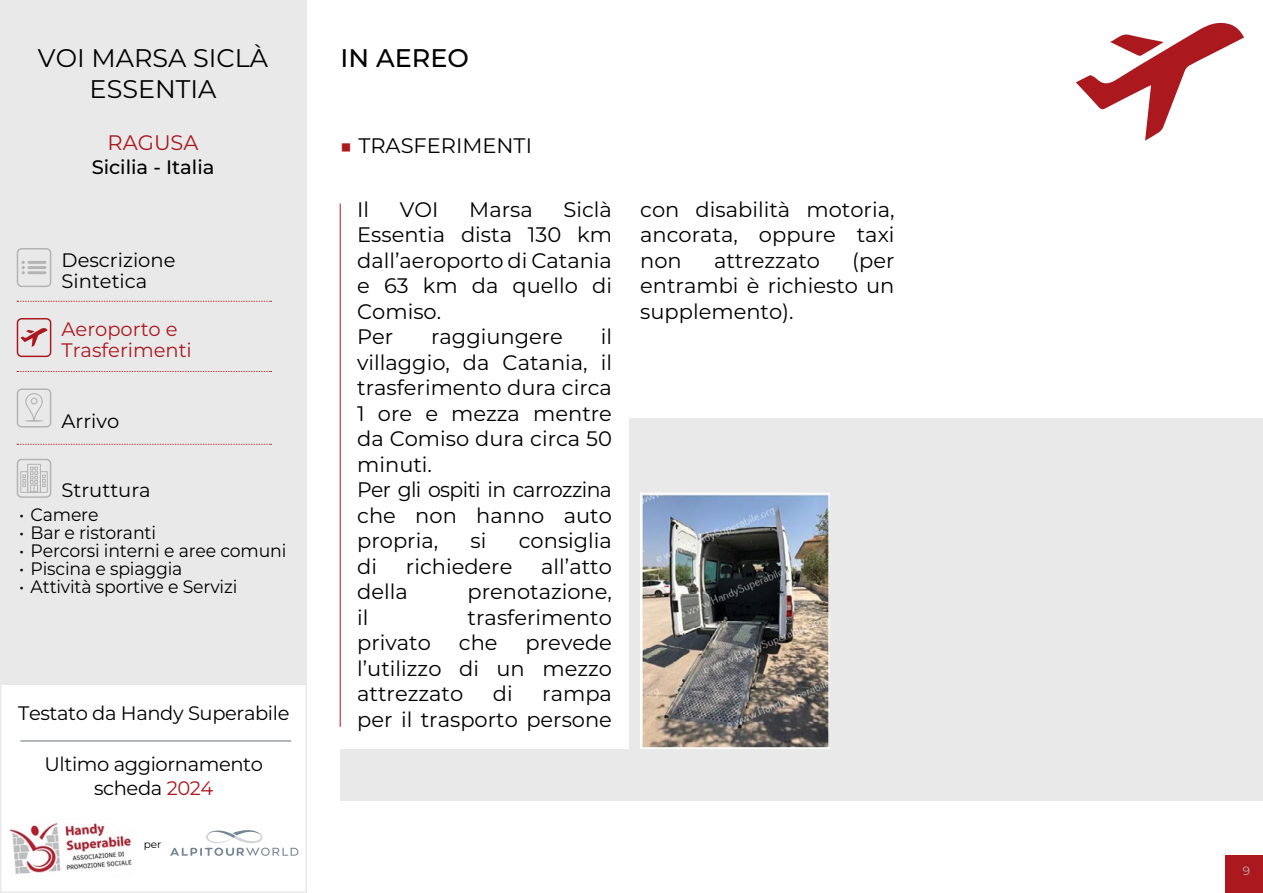
<style>
.page{position:relative;width:1263px;height:893px;background:#fff}
.page>*{position:absolute;margin:0;border:0;box-sizing:border-box;transform-origin:0 0}
.t1{font:100 25.5px/30.6px "Montserrat";color:#000;text-align:center}
.t2{font:500 25.5px "Montserrat";color:#000}
.t3{font:100 21px/25.5px "Montserrat";color:#000;text-align:justify}
.t4{font:100 21px "Montserrat";color:#ab191f}
.t5{font:100 19.5px/24px "Montserrat";letter-spacing:-.02em;color:#000;text-align:center}
.t6{font:100 19.5px/21px "Montserrat";color:#000}
.t7{font:100 19.5px/21px "Montserrat";color:#ab191f}
.t8{font:500 19.5px "Montserrat";color:#000}
.t9{font:100 18px "Montserrat";letter-spacing:-.01em;color:#000;scale:.96 1}
.t10{font:100 12px "Montserrat";color:#b3b4b3}
.t11{font:100 10.5px "Montserrat";color:#000}
.s1{color:#ab191f}
</style>
<div class="page">
<div style="left:1225px;top:855px;width:38px;height:38px;background:#ab191f"></div>
<div style="left:0;top:0;width:306px;height:685px;background:#e9e9e9"></div>
<svg style="left:17px;top:301px;width:255px;height:1px"></svg>
<svg style="left:17px;top:371px;width:255px;height:1px"></svg>
<svg style="left:17px;top:444px;width:255px;height:1px"></svg>
<div style="left:17px;top:248px;width:34px;height:39px;border:2px solid #b3b4b3;border-radius:4px"></div>
<div style="left:17px;top:318px;width:34px;height:39px;border:2px solid #ab191f;border-radius:4px"></div>
<div style="left:17px;top:388px;width:34px;height:40px;border:2px solid #b3b4b3;border-radius:4px"></div>
<div style="left:17px;top:459px;width:34px;height:39px;border:2px solid #b3b4b3;border-radius:4px"></div>
<svg style="left:20px;top:328px;width:28px;height:19px"></svg>
<svg style="left:25px;top:393px;width:19px;height:33px"></svg>
<svg style="left:20px;top:464px;width:28px;height:29px"></svg>
<hr style="left:29px;top:261px;width:16px;height:3px;background:#b3b4b3">
<hr style="left:29px;top:266px;width:16px;height:3px;background:#b3b4b3">
<hr style="left:29px;top:271px;width:16px;height:3px;background:#b3b4b3">
<svg style="left:22px;top:261px;width:3px;height:13px"></svg>
<svg style="left:170px;top:830px;width:128px;height:26px"></svg>
<img style="left:9px;top:823px;width:123px;height:51px">
<hr style="left:20px;top:740px;width:271px;height:2px;background:#9ca0a3">
<div style="left:340px;top:418px;width:923px;height:383px;background:#e9e9e9"></div>
<svg style="left:1076px;top:22px;width:168px;height:119px"></svg>
<img style="left:643px;top:496px;width:184px;height:250px">
<div style="left:640px;top:493px;width:190px;height:256px;border:2px solid #fff"></div>
<div style="left:340px;top:173px;width:289px;height:576px;background:#fff"></div>
<hr style="left:340px;top:203px;width:1px;height:524px;background:#ab191f">
<p class="t1" style="left:38px;top:42px;width:232px">VOI MARSA SICLÀ<br>ESSENTIA</p>
<p class="t4" style="left:108px;top:129px;width:93px">RAGUSA</p>
<p class="t8" style="left:92px;top:153px;width:124px">Sicilia - Italia</p>
<p class="t6" style="left:62px;top:249px;width:115px">Descrizione<br>Sintetica</p>
<p class="t7" style="left:62px;top:318px;width:132px">Aeroporto e<br>Trasferimenti</p>
<p class="t5" style="left:62px;top:409px;width:59px">Arrivo</p>
<p class="t6" style="left:62px;top:479px;width:91px">Struttura</p>
<p class="t9" style="left:19px;top:502px;width:84px">• Camere</p>
<p class="t9" style="left:19px;top:520px;width:144px">• Bar e ristoranti</p>
<p class="t9" style="left:19px;top:538px;width:280px">• Percorsi interni e aree comuni</p>
<p class="t9" style="left:19px;top:556px;width:172px">• Piscina e spiaggia</p>
<p class="t9" style="left:19px;top:574px;width:229px">• Attività sportive e Servizi</p>
<p class="t5" style="left:18px;top:701px;width:273px">Testato da Handy Superabile</p>
<p class="t5" style="left:45px;top:752px;width:220px">Ultimo aggiornamento scheda <span class="s1">2024</span></p>
<p class="t11" style="left:144px;top:837px;width:19px">per</p>
<p class="t2" style="left:341px;top:40px;width:130px">IN AEREO</p>
<p class="t3" style="left:340px;top:133px;width:194px"><span class="s1">■</span> TRASFERIMENTI</p>
<p class="t3" style="left:357px;top:196px;width:256px;text-align:left;text-indent:206px">Siclà<br>Essentia dista 130 km dall’aeroporto di Catania e 63 km da quello di<br>Comiso.<br>Per</p>
<p class="t3" style="left:357px;top:196px;width:13px">Il</p>
<p class="t3" style="left:400px;top:196px;width:40px">VOI</p>
<p class="t3" style="left:469px;top:196px;width:65px">Marsa</p>
<p class="t3" style="left:357px;top:323px;width:256px;text-align:left;text-indent:243px">il villaggio, da Catania, il trasferimento dura circa<br>1 ore e mezza mentre da Comiso dura circa 50 minuti.<br>Per gli ospiti in carrozzina che non hanno auto propria,</p>
<p class="t3" style="left:431px;top:323px;width:133px">raggiungere</p>
<p class="t3" style="left:471px;top:528px;width:17px">si</p>
<p class="t3" style="left:519px;top:528px;width:95px">consiglia</p>
<p class="t3" style="left:357px;top:553px;width:21px">di</p>
<p class="t3" style="left:406px;top:553px;width:108px">richiedere</p>
<p class="t3" style="left:541px;top:553px;width:72px">all’atto</p>
<p class="t3" style="left:357px;top:579px;width:52px">della</p>
<p class="t3" style="left:467px;top:579px;width:146px">prenotazione,</p>
<p class="t3" style="left:357px;top:604px;width:13px">il</p>
<p class="t3" style="left:468px;top:604px;width:146px">trasferimento</p>
<p class="t3" style="left:357px;top:629px;width:75px">privato</p>
<p class="t3" style="left:459px;top:629px;width:40px">che</p>
<p class="t3" style="left:357px;top:629px;width:256px;text-indent:168px">prevede l’utilizzo di un mezzo attrezzato</p>
<p class="t3" style="left:493px;top:680px;width:21px">di</p>
<p class="t3" style="left:357px;top:680px;width:256px;text-align:right">rampa<br>per il trasporto persone</p>
<p class="t3" style="left:640px;top:196px;width:256px">con disabilità motoria, ancorata, oppure taxi non</p>
<p class="t3" style="left:640px;top:247px;width:256px;text-indent:212px">(per entrambi è richiesto un supplemento).</p>
<p class="t3" style="left:714px;top:247px;width:108px">attrezzato</p>
<p class="t10" style="left:1243px;top:863px;width:9px">9</p>
</div>
